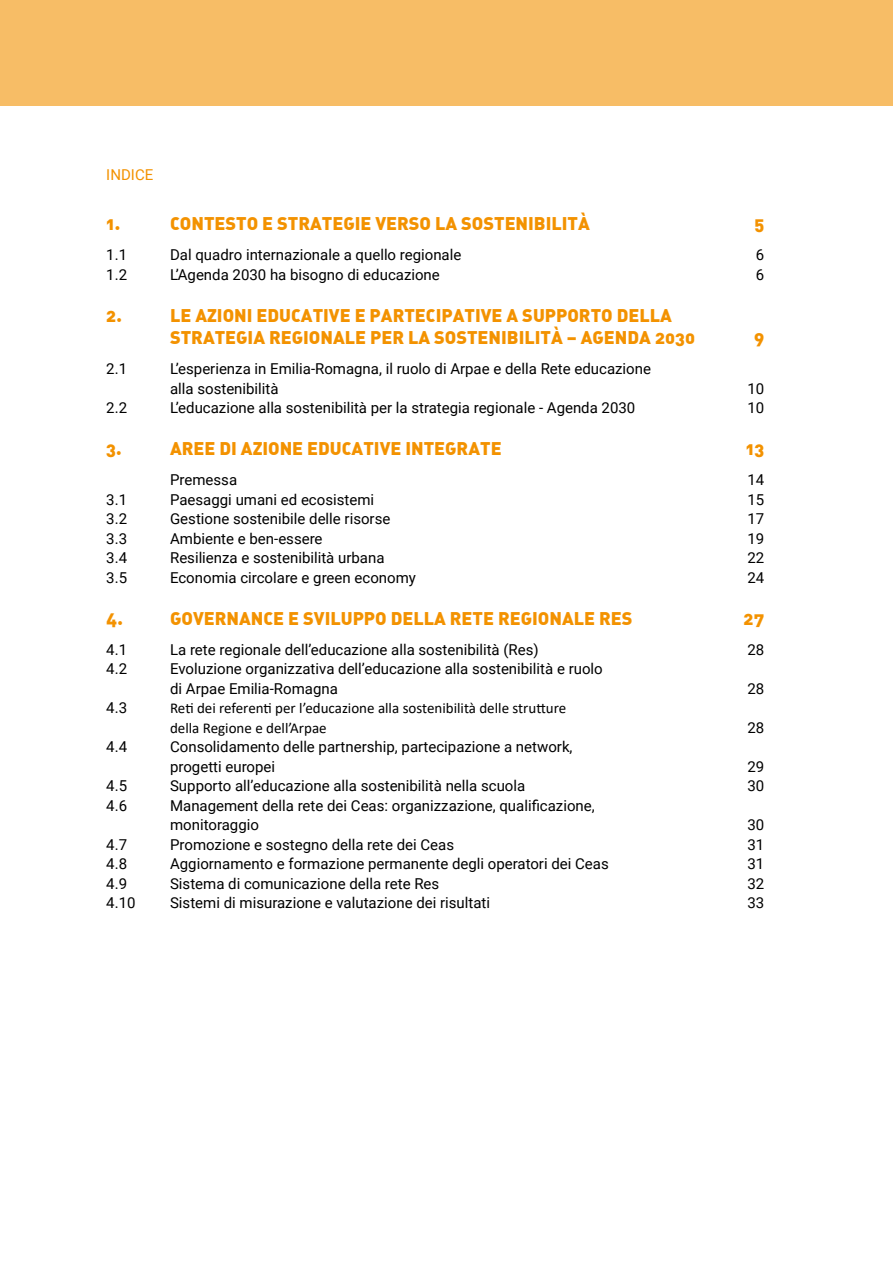
<style>
.page{position:relative;width:893px;height:1263px;background:#fff}
.page>*{position:absolute;margin:0;border:0;box-sizing:border-box;transform-origin:0 0}
.t1{font:900 18px/22.5px "DIN Alternate";color:#f39200}
.t2{font:15px/19.5px "Roboto";color:#000}
.t3{font:15px/19.5px "Calibri";color:#000}
.t4{font:15px "Roboto";color:#f39200}
</style>
<div class="page">
<div style="left:0;top:0;width:893px;height:106px;background:#f7bd66"></div>
<hr style="left:0;top:0;width:1px;height:106px;background:#f39200">
<p class="t4" style="left:106px;top:164px;width:48px">INDICE</p>
<p class="t1" style="left:106px;top:212px;width:16px">1.</p>
<p class="t1" style="left:170px;top:212px;width:421px">CONTESTO E STRATEGIE VERSO LA SOSTENIBILITÀ</p>
<p class="t1" style="left:754px;top:212px;width:12px">5</p>
<p class="t2" style="left:106px;top:245px;width:22px">1.1</p>
<p class="t2" style="left:170px;top:245px;width:293px">Dal quadro internazionale a quello regionale</p>
<p class="t2" style="left:756px;top:245px;width:10px">6</p>
<p class="t2" style="left:106px;top:264px;width:22px">1.2</p>
<p class="t2" style="left:170px;top:264px;width:271px">L’Agenda 2030 ha bisogno di educazione</p>
<p class="t2" style="left:756px;top:264px;width:10px">6</p>
<p class="t1" style="left:106px;top:303px;width:17px">2.</p>
<p class="t1" style="left:170px;top:303px;width:527px">LE AZIONI EDUCATIVE E PARTECIPATIVE A SUPPORTO DELLA<br>STRATEGIA REGIONALE PER LA SOSTENIBILITÀ – AGENDA 2030</p>
<p class="t1" style="left:754px;top:326px;width:12px">9</p>
<p class="t2" style="left:106px;top:359px;width:22px">2.1</p>
<p class="t2" style="left:170px;top:359px;width:482px">L’esperienza in Emilia-Romagna, il ruolo di Arpae e della Rete educazione alla sostenibilità</p>
<p class="t2" style="left:747px;top:378px;width:18px">10</p>
<p class="t2" style="left:106px;top:398px;width:22px">2.2</p>
<p class="t2" style="left:170px;top:398px;width:467px">L’educazione alla sostenibilità per la strategia regionale - Agenda 2030</p>
<p class="t2" style="left:747px;top:398px;width:18px">10</p>
<p class="t1" style="left:106px;top:437px;width:17px">3.</p>
<p class="t1" style="left:170px;top:437px;width:333px">AREE DI AZIONE EDUCATIVE INTEGRATE</p>
<p class="t1" style="left:746px;top:437px;width:20px">13</p>
<p class="t2" style="left:170px;top:470px;width:69px">Premessa</p>
<p class="t2" style="left:747px;top:470px;width:18px">14</p>
<p class="t2" style="left:106px;top:489px;width:22px">3.1</p>
<p class="t2" style="left:170px;top:489px;width:206px">Paesaggi umani ed ecosistemi</p>
<p class="t2" style="left:747px;top:489px;width:18px">15</p>
<p class="t2" style="left:106px;top:509px;width:22px">3.2</p>
<p class="t2" style="left:170px;top:509px;width:222px">Gestione sostenibile delle risorse</p>
<p class="t2" style="left:747px;top:509px;width:18px">17</p>
<p class="t2" style="left:106px;top:528px;width:22px">3.3</p>
<p class="t2" style="left:170px;top:528px;width:154px">Ambiente e ben-essere</p>
<p class="t2" style="left:747px;top:528px;width:18px">19</p>
<p class="t2" style="left:106px;top:548px;width:22px">3.4</p>
<p class="t2" style="left:170px;top:548px;width:216px">Resilienza e sostenibilità urbana</p>
<p class="t2" style="left:747px;top:548px;width:18px">22</p>
<p class="t2" style="left:106px;top:567px;width:22px">3.5</p>
<p class="t2" style="left:170px;top:567px;width:247px">Economia circolare e green economy</p>
<p class="t2" style="left:747px;top:567px;width:18px">24</p>
<p class="t1" style="left:106px;top:606px;width:18px">4.</p>
<p class="t1" style="left:170px;top:606px;width:464px">GOVERNANCE E SVILUPPO DELLA RETE REGIONALE RES</p>
<p class="t1" style="left:743px;top:606px;width:22px">27</p>
<p class="t2" style="left:106px;top:639px;width:22px">4.1</p>
<p class="t2" style="left:170px;top:639px;width:370px">La rete regionale dell’educazione alla sostenibilità (Res)</p>
<p class="t2" style="left:747px;top:639px;width:18px">28</p>
<p class="t2" style="left:106px;top:659px;width:22px">4.2</p>
<p class="t2" style="left:170px;top:659px;width:434px">Evoluzione organizzativa dell’educazione alla sostenibilità e ruolo di Arpae Emilia-Romagna</p>
<p class="t2" style="left:747px;top:678px;width:18px">28</p>
<p class="t2" style="left:106px;top:698px;width:22px">4.3</p>
<p class="t3" style="left:170px;top:698px;width:398px">Reti dei referenti per l’educazione alla sostenibilità delle strutture della Regione e dell’Arpae</p>
<p class="t2" style="left:106px;top:737px;width:22px">4.4</p>
<p class="t2" style="left:170px;top:737px;width:404px">Consolidamento delle partnership, partecipazione a network, progetti europei</p>
<p class="t2" style="left:747px;top:717px;width:18px">28</p>
<p class="t2" style="left:747px;top:756px;width:18px">29</p>
<p class="t2" style="left:106px;top:776px;width:22px">4.5</p>
<p class="t2" style="left:170px;top:776px;width:357px">Supporto all’educazione alla sostenibilità nella scuola</p>
<p class="t2" style="left:747px;top:776px;width:18px">30</p>
<p class="t2" style="left:106px;top:795px;width:22px">4.6</p>
<p class="t2" style="left:170px;top:795px;width:426px">Management della rete dei Ceas: organizzazione, qualificazione, monitoraggio</p>
<p class="t2" style="left:747px;top:815px;width:18px">30</p>
<p class="t2" style="left:106px;top:834px;width:22px">4.7</p>
<p class="t2" style="left:170px;top:834px;width:285px">Promozione e sostegno della rete dei Ceas</p>
<p class="t2" style="left:747px;top:834px;width:18px">31</p>
<p class="t2" style="left:106px;top:854px;width:22px">4.8</p>
<p class="t2" style="left:170px;top:854px;width:440px">Aggiornamento e formazione permanente degli operatori dei Ceas</p>
<p class="t2" style="left:747px;top:854px;width:18px">31</p>
<p class="t2" style="left:106px;top:873px;width:22px">4.9</p>
<p class="t2" style="left:170px;top:873px;width:271px">Sistema di comunicazione della rete Res</p>
<p class="t2" style="left:747px;top:873px;width:18px">32</p>
<p class="t2" style="left:106px;top:893px;width:31px">4.10</p>
<p class="t2" style="left:170px;top:893px;width:322px">Sistemi di misurazione e valutazione dei risultati</p>
<p class="t2" style="left:747px;top:893px;width:18px">33</p>
</div>
